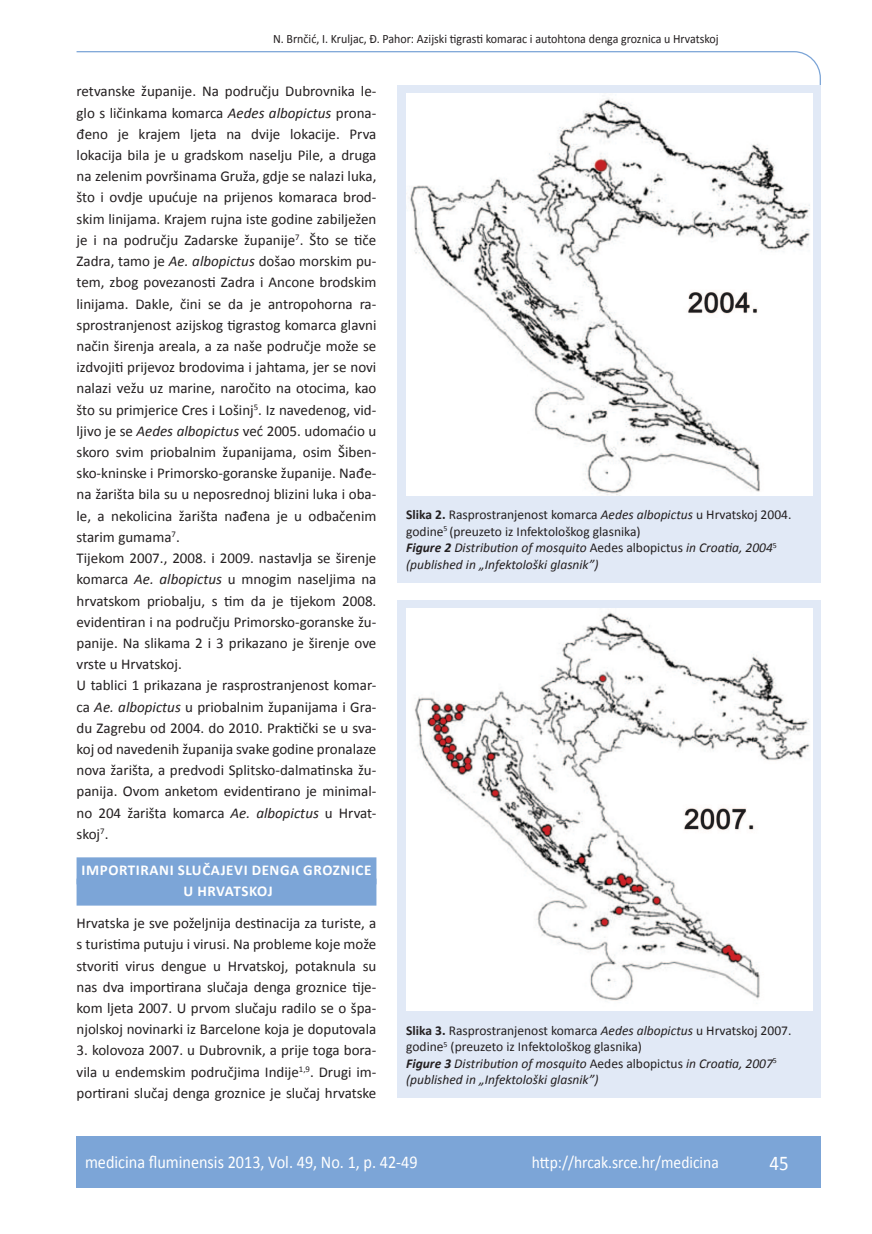
<style>
.page{position:relative;width:872px;height:1234px;background:#fff}
.page>*{position:absolute;margin:0;border:0;box-sizing:border-box;transform-origin:0 0}
.t1{font:21px "Calibri";color:#fff;scale:.9 1}
.t2{font:18px "Calibri";color:#fff;scale:.9 1}
.t3{font:17.25px "Calibri";color:#fff;scale:.9 1}
.t4{font:15px/21.1px "Calibri";color:#231f20;text-align:justify}
.t5{font:700 15px/21.1px "Calibri";letter-spacing:.04em;color:#fff;text-align:center}
.t6{font:13.5px/16.5px "Calibri";color:#231f20}
.t7{font:12.75px "Calibri";color:#231f20;scale:.94 1}
.s1{font-style:italic}
.s2{font-weight:700}
.s3{font-weight:700;font-style:italic}
</style>
<div class="page">
<svg style="left:76px;top:51px;width:745px;height:275px"></svg>
<div style="left:77px;top:1135px;width:744px;height:51px;background:#7ca5d7"></div>
<div style="left:77px;top:857px;width:299px;height:27px;background:#7ca5d7"></div>
<div style="left:77px;top:878px;width:299px;height:27px;background:#7ca5d7"></div>
<div style="left:398px;top:85px;width:423px;height:497px;background:#e1e9f6"></div>
<img style="left:406px;top:94px;width:406px;height:401px">
<div style="left:398px;top:600px;width:423px;height:497px;background:#e1e9f6"></div>
<img style="left:406px;top:608px;width:406px;height:402px">
<p class="t7" style="left:273px;top:30px;width:475px">N. Brnčić, I. Kruljac, Đ. Pahor: Azijski tigrasti komarac i autohtona denga groznica u Hrvatskoj</p>
<p class="t4" style="left:77px;top:80px;width:301px;text-align:left">retvanske županije. Na području Dubrovnika le&shy;glo s ličinkama komarca <span class="s1">Aedes albopictus</span> prona&shy;đeno je krajem ljeta na dvije lokacije. Prva lokacija bila je u gradskom naselju Pile, a druga na zelenim površinama Gruža, gdje se nalazi luka, što i ovdje upućuje na prijenos komaraca brod&shy;skim linijama. Krajem rujna iste godine zabilježen je i na području Zadarske županije<sup>7</sup>. Što se tiče Zadra, tamo je <span class="s1">Ae. albopictus</span> došao morskim pu&shy;tem, zbog povezanosti Zadra i Ancone brodskim linijama. Dakle, čini se da je antropohorna ra&shy;sprostranjenost azijskog tigrastog komarca glavni način širenja areala, a za naše područje može se izdvojiti prijevoz brodovima i jahtama, jer se novi nalazi vežu uz marine, naročito na otocima, kao što su primjerice Cres i Lošinj<sup>5</sup>. Iz navedenog, vid&shy;ljivo je se <span class="s1">Aedes albopictus</span> već 2005. udomaćio u skoro svim priobalnim županijama, osim Šiben&shy;sko-kninske i Primorsko-goranske županije. Nađe&shy;na žarišta bila su u neposrednoj blizini luka i oba&shy;le, a nekolicina žarišta nađena je u odbačenim starim gumama<sup>7</sup>.<br>Tijekom 2007., 2008. i 2009. nastavlja se širenje komarca <span class="s1">Ae. albopictus</span> u mnogim naseljima na hrvatskom priobalju, s tim da je tijekom 2008. evidentiran i na području Primorsko-goranske žu&shy;panije. Na slikama 2 i 3 prikazano je širenje ove vrste u Hrvatskoj.<br>U tablici 1 prikazana je rasprostranjenost komar&shy;ca <span class="s1">Ae. albopictus</span> u priobalnim županijama i Gra&shy;du Zagrebu od 2004. do 2010. Praktički se u sva&shy;koj od navedenih županija svake godine pronalaze nova žarišta, a predvodi Splitsko-dalmatinska žu&shy;panija. Ovom anketom evidentirano je minimal&shy;no 204 žarišta komarca <span class="s1">Ae. albopictus</span> u Hrvat&shy;skoj<sup>7</sup>.</p>
<p class="t5" style="left:81px;top:858px;width:291px">IMPORTIRANI SLUČAJEVI DENGA GROZNICE<br>U HRVATSKOJ</p>
<p class="t4" style="left:77px;top:911px;width:301px">Hrvatska je sve poželjnija destinacija za turiste, a s turistima putuju i virusi. Na probleme koje može stvoriti virus dengue u Hrvatskoj, potaknula su nas dva importirana slučaja denga groznice tije&shy;kom ljeta 2007. U prvom slučaju radilo se o špa&shy;njolskoj novinarki iz Barcelone koja je doputovala</p>
<p class="t4" style="left:77px;top:1038px;width:301px">3. kolovoza 2007. u Dubrovnik, a prije toga bora&shy;vila u endemskim područjima Indije<sup>1,9</sup>. Drugi im&shy;portirani slučaj denga groznice je slučaj hrvatske</p>
<p class="t6" style="left:406px;top:506px;width:387px"><span class="s2">Slika 2.</span> Rasprostranjenost komarca <span class="s1">Aedes albopictus</span> u Hrvatskoj 2004. godine<sup>5</sup> (preuzeto iz Infektološkog glasnika)<br><span class="s3">Figure 2</span> <span class="s1">Distribution of mosquito</span> Aedes albopictus <span class="s1">in Croatia, 2004</span><sup>5 </sup><span class="s1">(published in „Infektološki glasnik”)</span></p>
<p class="t6" style="left:406px;top:1020px;width:387px"><span class="s2">Slika 3.</span> Rasprostranjenost komarca <span class="s1">Aedes albopictus</span> u Hrvatskoj 2007. godine<sup>5</sup> (preuzeto iz Infektološkog glasnika)<br><span class="s3">Figure 3</span> <span class="s1">Distribution of mosquito</span> Aedes albopictus <span class="s1">in Croatia, 2007</span><sup>5 </sup><span class="s1">(published in „Infektološki glasnik”)</span></p>
<p class="t2" style="left:85px;top:1150px;width:371px">medicina fluminensis 2013, Vol. 49, No. 1, p. 42-49</p>
<p class="t3" style="left:532px;top:1151px;width:209px">http://hrcak.srce.hr/medicina</p>
<h1 class="t1" style="left:769px;top:1149px;width:23px">45</h1>
</div>
